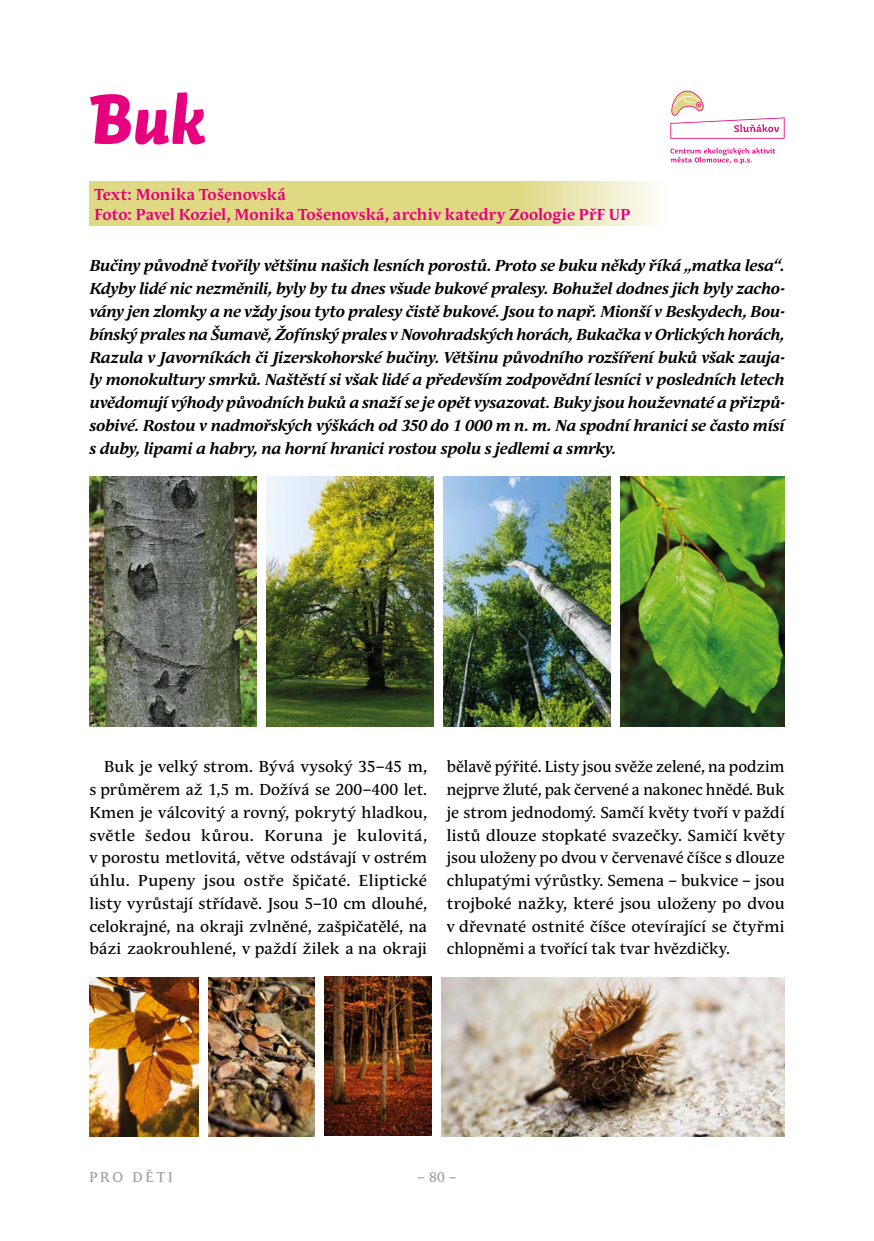
<style>
.page{position:relative;width:874px;height:1241px;background:#fff}
.page>*{position:absolute;margin:0;border:0;box-sizing:border-box;transform-origin:0 0}
.t1{font:70px "Auto 2 Black Italic LF";color:#e6007d}
.t2{font:italic 700 15.75px/22.8px "Andulka Text Pro";letter-spacing:-.015em;color:#000;text-align:justify}
.t3{font:15.75px/22.8px "Andulka Text Pro";letter-spacing:.01em;color:#000;text-align:justify}
.t4{font:700 15.75px/19.2px "Andulka Text Pro";letter-spacing:.005em;color:#e6007d}
.t5{font:14px "Andulka Text Pro";letter-spacing:.195em;color:#9d9d9c}
</style>
<div class="page">
<svg style="left:89px;top:182px;width:566px;height:44px;background:#e2dc91"></svg>
<svg style="left:670px;top:90px;width:114px;height:49px"></svg>
<svg style="left:670px;top:148px;width:105px;height:16px"></svg>
<img style="left:89px;top:476px;width:167px;height:250px">
<img style="left:266px;top:476px;width:167px;height:250px">
<img style="left:620px;top:476px;width:164px;height:250px">
<img style="left:443px;top:476px;width:167px;height:250px">
<img style="left:324px;top:976px;width:107px;height:159px">
<img style="left:441px;top:977px;width:343px;height:159px">
<img style="left:208px;top:977px;width:106px;height:159px">
<img style="left:89px;top:977px;width:109px;height:159px">
<h1 class="t1" style="left:89px;top:73px;width:118px">Buk</h1>
<p class="t4" style="left:94px;top:185px;width:537px">Text: Monika Tošenovská<br>Foto: Pavel Koziel, Monika Tošenovská, archiv katedry Zoologie PřF UP</p>
<p class="t2" style="left:89px;top:254px;width:696px">Bučiny původně tvořily většinu našich lesních porostů. Proto se buku někdy říká „matka lesa“.<br>Kdyby lidé nic nezměnili, byly by tu dnes všude bukové pralesy. Bohužel dodnes jich byly zacho&shy;vány jen zlomky a ne vždy jsou tyto pralesy čistě bukové. Jsou to např. Mionší v Beskydech, Bou&shy;bínský prales na Šumavě, Žofínský prales v Novohradských horách, Bukačka v Orlických horách, Razula v Javorníkách či Jizerskohorské bučiny. Většinu původního rozšíření buků však zauja&shy;ly monokultury smrků. Naštěstí si však lidé a především zodpovědní lesníci v posledních letech uvědomují výhody původních buků a snaží se je opět vysazovat. Buky jsou houževnaté a přizpů&shy;sobivé. Rostou v nadmořských výškách od 350 do 1 000 m n. m. Na spodní hranici se často mísí s duby, lipami a habry, na horní hranici rostou spolu s jedlemi a smrky.</p>
<p class="t3" style="left:89px;top:755px;width:339px;text-indent:15px">Buk je velký strom. Bývá vysoký 35–45 m, s průměrem až 1,5 m. Dožívá se 200–400 let.<br>Kmen je válcovitý a rovný, pokrytý hladkou, světle šedou kůrou. Koruna je kulovitá, v porostu metlovitá, větve odstávají v ostrém úhlu. Pupeny jsou ostře špičaté. Eliptické listy vyrůstají střídavě. Jsou 5–10 cm dlouhé, celokrajné, na okraji zvlněné, zašpičatělé, na bázi zaokrouhlené, v paždí žilek a na okraji</p>
<p class="t3" style="left:446px;top:755px;width:339px">bělavě pýřité. Listy jsou svěže zelené, na podzim nejprve žluté, pak červené a nakonec hnědé. Buk je strom jednodomý. Samčí květy tvoří v paždí listů dlouze stopkaté svazečky. Samičí květy jsou uloženy po dvou v červenavé číšce s dlouze chlupatými výrůstky. Semena – bukvice – jsou trojboké nažky, které jsou uloženy po dvou v dřevnaté ostnité číšce otevírající se čtyřmi chlopněmi a tvořící tak tvar hvězdičky.</p>
<p class="t5" style="left:89px;top:1168px;width:85px">PRO DĚTI</p>
<p class="t5" style="left:417px;top:1168px;width:40px">– 80 –</p>
</div>
